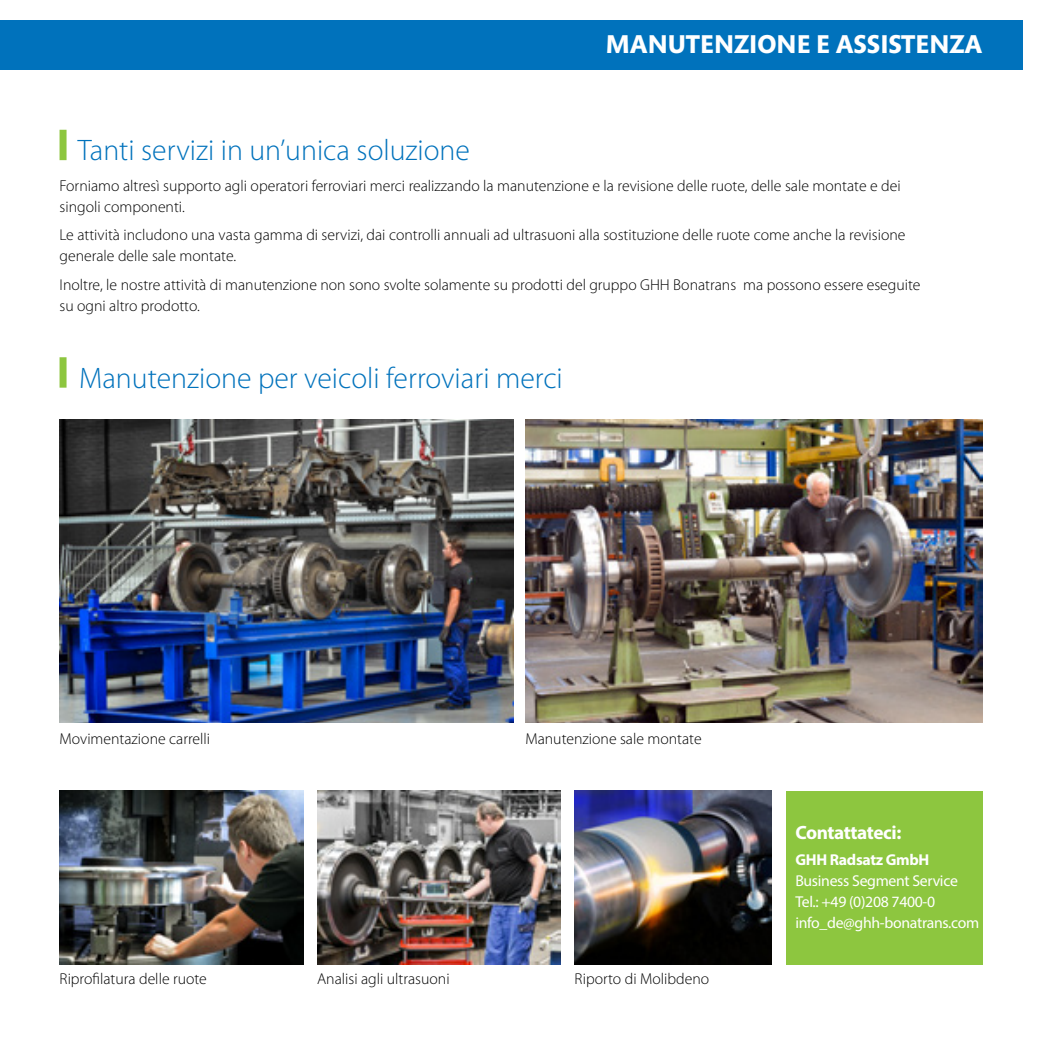
<style>
.page{position:relative;width:1042px;height:1042px;background:#fff}
.page>*{position:absolute;margin:0;border:0;box-sizing:border-box;transform-origin:0 0}
.t1{font:300 29.75px "Myriad Pro";color:#0072bc}
.t2{font:700 26.25px "Mundo Sans Pro";color:#fff}
.t3{font:700 19.25px "Myriad Pro";letter-spacing:-.02em;color:#fff}
.t4{font:300 15.75px/21px "Myriad Pro";color:#000}
.t5{font:15.75px/21px "Myriad Pro";letter-spacing:-.02em;color:#fff}
.t6{font:700 15.75px "Myriad Pro";letter-spacing:-.02em;color:#fff}
</style>
<div class="page">
<div style="left:0;top:20px;width:1022px;height:49px;background:#0072bc"></div>
<div style="left:60px;top:357px;width:7px;height:31px;background:#8dc63f"></div>
<div style="left:60px;top:130px;width:7px;height:30px;background:#8dc63f"></div>
<img style="left:60px;top:419px;width:453px;height:303px">
<img style="left:525px;top:419px;width:457px;height:303px">
<img style="left:60px;top:791px;width:243px;height:174px">
<img style="left:317px;top:791px;width:244px;height:174px">
<img style="left:574px;top:791px;width:197px;height:174px">
<div style="left:786px;top:791px;width:196px;height:174px;background:#8dc63f"></div>
<h2 class="t2" style="left:605px;top:29px;width:379px">MANUTENZIONE E ASSISTENZA</h2>
<h1 class="t1" style="left:78px;top:132px;width:394px">Tanti servizi in un’unica soluzione</h1>
<p class="t4" style="left:60px;top:175px;width:842px">Forniamo altresì supporto agli operatori ferroviari merci realizzando la manutenzione e la revisione delle ruote, delle sale montate e dei singoli componenti.</p>
<p class="t4" style="left:60px;top:224px;width:847px">Le attività includono una vasta gamma di servizi, dai controlli annuali ad ultrasuoni alla sostituzione delle ruote come anche la revisione generale delle sale montate.</p>
<p class="t4" style="left:60px;top:274px;width:862px">Inoltre, le nostre attività di manutenzione non sono svolte solamente su prodotti del gruppo GHH Bonatrans ma possono essere eseguite su ogni altro prodotto.</p>
<h1 class="t1" style="left:79px;top:360px;width:485px">Manutenzione per veicoli ferroviari merci</h1>
<p class="t4" style="left:60px;top:728px;width:152px">Movimentazione carrelli</p>
<p class="t4" style="left:525px;top:728px;width:178px">Manutenzione sale montate</p>
<p class="t4" style="left:60px;top:968px;width:149px">Riprofilatura delle ruote</p>
<p class="t4" style="left:317px;top:968px;width:134px">Analisi agli ultrasuoni</p>
<p class="t4" style="left:574px;top:968px;width:136px">Riporto di Molibdeno</p>
<p class="t3" style="left:795px;top:820px;width:108px">Contattateci:</p>
<p class="t6" style="left:795px;top:850px;width:136px">GHH Radsatz GmbH</p>
<p class="t5" style="left:795px;top:870px;width:185px">Business Segment Service<br>Tel.: +49 (0)208 7400-0 info_de@ghh-bonatrans.com</p>
</div>
